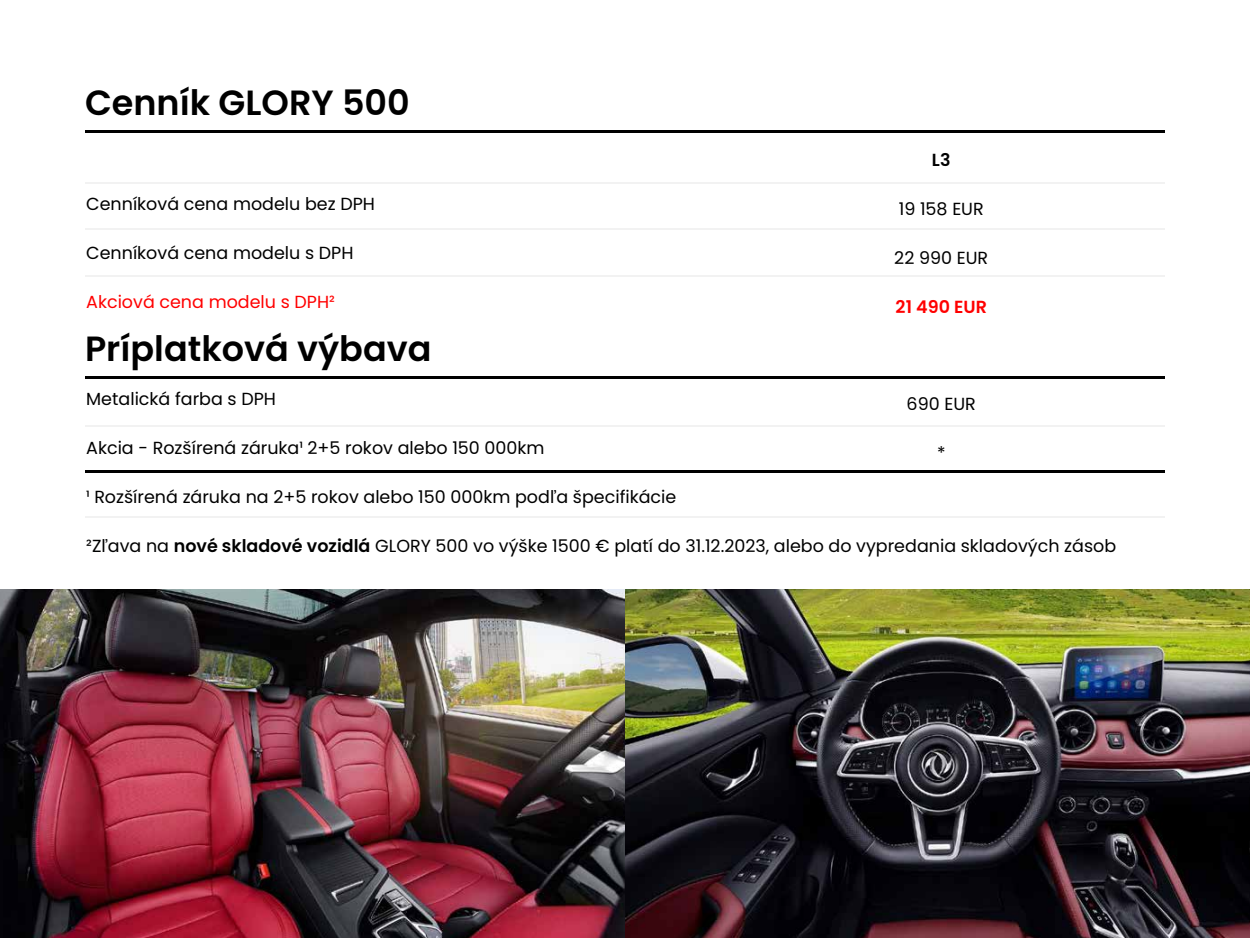
<style>
.page{position:relative;width:1250px;height:938px;background:#fff}
.page>*{position:absolute;margin:0;border:0;box-sizing:border-box;transform-origin:0 0}
.t1{font:600 35px "Poppins";color:#000}
.t2{font:17.5px "Poppins";color:#000}
.t3{font:17.5px "Poppins";color:#000100}
.t4{font:17.5px "Poppins";color:#f00}
.t5{font:600 17.5px "Poppins";color:#f00}
.t6{font:600 17.5px "Poppins";color:#000}
.s1{font-weight:600}
</style>
<div class="page">
<hr style="left:85px;top:130px;width:1080px;height:2px;background:#000">
<hr style="left:85px;top:376px;width:1080px;height:3px;background:#000">
<hr style="left:85px;top:470px;width:1080px;height:2px;background:#000">
<hr style="left:85px;top:182px;width:1080px;height:2px;background:#f2f2f2">
<hr style="left:85px;top:229px;width:1080px;height:1px;background:#f2f2f2">
<hr style="left:85px;top:275px;width:1080px;height:1px;background:#f2f2f2">
<hr style="left:85px;top:425px;width:1080px;height:1px;background:#f2f2f2">
<hr style="left:85px;top:516px;width:1080px;height:2px;background:#f2f2f2">
<img style="left:0;top:589px;width:1250px;height:349px">
<h1 class="t1" style="left:85px;top:82px;width:326px">Cenník GLORY 500</h1>
<p class="t2" style="left:86px;top:194px;width:290px">Cenníková cena modelu bez DPH</p>
<p class="t2" style="left:86px;top:242px;width:269px">Cenníková cena modelu s DPH</p>
<p class="t4" style="left:86px;top:291px;width:250px">Akciová cena modelu s DPH²</p>
<h1 class="t1" style="left:85px;top:329px;width:348px">Príplatková výbava</h1>
<p class="t6" style="left:932px;top:150px;width:20px">L3</p>
<p class="t2" style="left:899px;top:199px;width:87px">19 158 EUR</p>
<p class="t2" style="left:894px;top:248px;width:95px">22 990 EUR</p>
<p class="t5" style="left:896px;top:296px;width:93px">21 490 EUR</p>
<p class="t2" style="left:86px;top:389px;width:191px">Metalická farba s DPH</p>
<p class="t2" style="left:86px;top:437px;width:460px">Akcia - Rozšírená záruka¹ 2+5 rokov alebo 150 000km</p>
<p class="t2" style="left:86px;top:486px;width:592px">¹ Rozšírená záruka na 2+5 rokov alebo 150 000km podľa špecifikácie</p>
<p class="t3" style="left:86px;top:535px;width:1032px">²Zľava na <span class="s1">nové skladové vozidlá</span> GLORY 500 vo výške 1500 € platí do 31.12.2023, alebo do vypredania skladových zásob</p>
<p class="t2" style="left:907px;top:394px;width:71px">690 EUR</p>
<p class="t2" style="left:937px;top:443px;width:10px">*</p>
</div>
